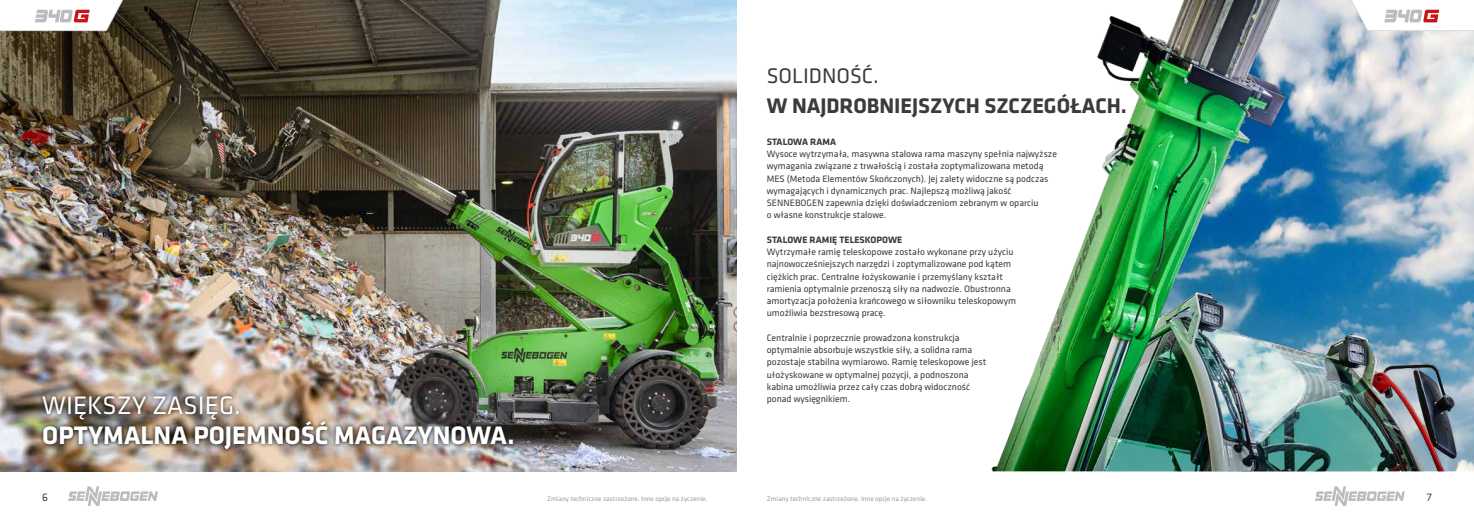
<style>
.page{position:relative;width:1474px;height:521px;background:#fff}
.page>*{position:absolute;margin:0;border:0;box-sizing:border-box;transform-origin:0 0}
.t1{font:700 26.25px "Klavika Basic";color:#fff}
.t2{font:26.25px "Klavika Basic";color:#fff}
.t3{font:700 21.88px "Klavika Basic";color:#3b3b3a}
.t4{font:21.88px "Klavika Basic";color:#3b3b3a}
.t5{font:11.38px "Klavika Basic";color:#3b3b3a}
.t6{font:9.62px/12.2px "Klavika Basic";color:#3b3b3a}
.t7{font:700 9.62px "Klavika Basic";color:#3b3b3a}
.t8{font:7px "Klavika Basic";color:#9c9d9d}
</style>
<div class="page">
<svg style="left:68px;top:486px;width:90px;height:20px"></svg>
<svg style="left:1315px;top:486px;width:89px;height:20px"></svg>
<img style="left:0;top:0;width:737px;height:471px">
<img style="left:991px;top:0;width:482px;height:471px">
<img style="left:38px;top:392px;width:479px;height:61px">
<svg style="left:0;top:0;width:128px;height:31px"></svg>
<svg style="left:1345px;top:0;width:128px;height:31px"></svg>
<h1 class="t2" style="left:42px;top:388px;width:200px">WIĘKSZY ZASIĘG.</h1>
<h1 class="t1" style="left:42px;top:416px;width:474px">OPTYMALNA POJEMNOŚĆ MAGAZYNOWA.</h1>
<h2 class="t4" style="left:766px;top:62px;width:113px">SOLIDNOŚĆ.</h2>
<h2 class="t3" style="left:766px;top:90px;width:361px">W NAJDROBNIEJSZYCH SZCZEGÓŁACH.</h2>
<p class="t7" style="left:766px;top:135px;width:71px">STALOWA RAMA</p>
<p class="t6" style="left:766px;top:147px;width:292px">Wysoce wytrzymała, masywna stalowa rama maszyny spełnia najwyższe wymagania związane z trwałością i została zoptymalizowana metodą MES (Metoda Elementów Skończonych). Jej zalety widoczne są podczas wymagających i dynamicznych prac. Najlepszą możliwą jakość SENNEBOGEN zapewnia dzięki doświadczeniom zebranym w oparciu<br>o własne konstrukcje stalowe.</p>
<p class="t7" style="left:766px;top:233px;width:137px">STALOWE RAMIĘ TELESKOPOWE</p>
<p class="t6" style="left:766px;top:245px;width:251px">Wytrzymałe ramię teleskopowe zostało wykonane przy użyciu najnowocześniejszych narzędzi i zoptymalizowane pod kątem ciężkich prac. Centralne łożyskowanie i przemyślany kształt ramienia optymalnie przenoszą siły na nadwozie. Obustronna amortyzacja położenia krańcowego w siłowniku teleskopowym umożliwia bezstresową pracę.</p>
<p class="t6" style="left:766px;top:331px;width:221px">Centralnie i poprzecznie prowadzona konstrukcja optymalnie absorbuje wszystkie siły, a solidna rama pozostaje stabilna wymiarowo. Ramię teleskopowe jest ułożyskowane w optymalnej pozycji, a podnoszona kabina umożliwia przez cały czas dobrą widoczność ponad wysięgnikiem.</p>
<p class="t5" style="left:42px;top:490px;width:7px">6</p>
<p class="t8" style="left:547px;top:494px;width:162px">Zmiany techniczne zastrzeżone. Inne opcje na życzenie.</p>
<p class="t8" style="left:766px;top:494px;width:162px">Zmiany techniczne zastrzeżone. Inne opcje na życzenie.</p>
<p class="t5" style="left:1426px;top:490px;width:7px">7</p>
</div>
